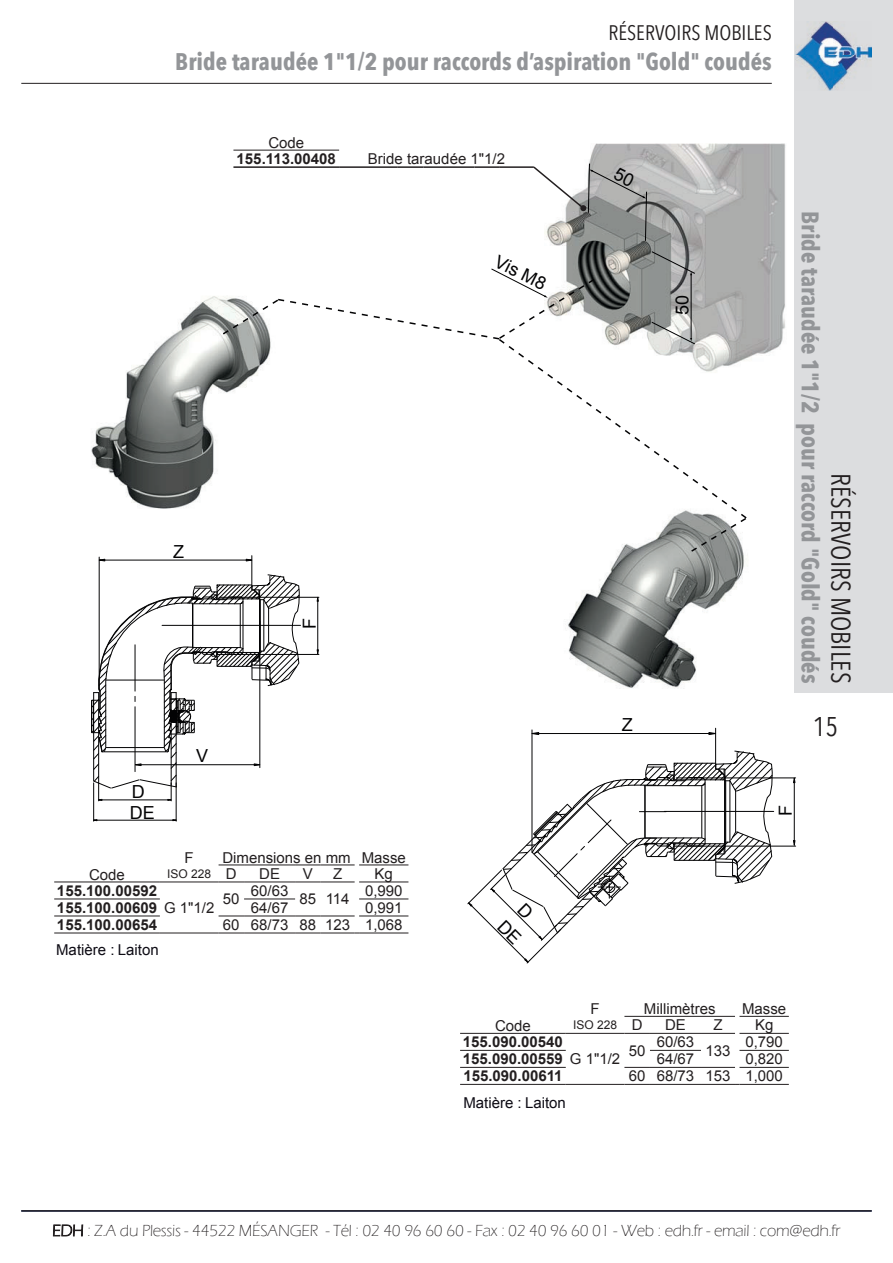
<style>
.page{position:relative;width:893px;height:1263px;background:#fff}
.page>*{position:absolute;margin:0;border:0;box-sizing:border-box;transform-origin:0 0}
.t1{font:27px "Avenir Next Condensed";color:#231f20}
.t2{font:700 24px "Avenir Next Condensed";color:#939598}
.t3{font:21px "Avenir Next Condensed";color:#231f20}
.t4{font:18px/20.2px "Arial";color:#030304}
.t5{font:300 16.5px "Eras ITC";letter-spacing:-.015em;color:#231f20}
.t6{font:15px "Arial";color:#231f20}
.t7{font:700 15px "Arial";color:#231f20}
.t8{font:15px "Arial";color:#0d0b14}
.t9{font:12px "Arial";color:#231f20}
.s1{font-size:15px}
</style>
<div class="page">
<div style="left:794px;top:0;width:99px;height:692px;background:#dcdddf"></div>
<hr style="left:21px;top:1210px;width:851px;height:1px;background:#231f20">
<svg style="left:53px;top:1210px;width:31px;height:27px"></svg>
<hr style="left:21px;top:83px;width:751px;height:1px;background:#231f20">
<img style="left:796px;top:21px;width:76px;height:70px">
<img style="left:550px;top:143px;width:236px;height:207px">
<hr style="left:676px;top:778px;width:120px;height:1px;background:#030304">
<hr style="left:673px;top:846px;width:123px;height:1px;background:#030304">
<hr style="left:794px;top:781px;width:1px;height:61px;background:#030304">
<hr style="left:664px;top:811px;width:110px;height:1px;background:#030304">
<hr style="left:54px;top:881px;width:106px;height:1px;background:#231f20">
<hr style="left:54px;top:898px;width:106px;height:1px;background:#231f20">
<hr style="left:54px;top:915px;width:106px;height:1px;background:#231f20">
<hr style="left:54px;top:933px;width:106px;height:1px;background:#231f20">
<svg style="left:624px;top:1016px;width:26px;height:1px"></svg>
<hr style="left:650px;top:1016px;width:51px;height:1px;background:#231f20">
<hr style="left:701px;top:1016px;width:34px;height:1px;background:#231f20">
<hr style="left:739px;top:1016px;width:50px;height:1px;background:#231f20">
<hr style="left:460px;top:1033px;width:106px;height:1px;background:#231f20">
<hr style="left:566px;top:1033px;width:58px;height:1px;background:#231f20">
<svg style="left:624px;top:1033px;width:26px;height:1px"></svg>
<hr style="left:650px;top:1033px;width:51px;height:1px;background:#231f20">
<hr style="left:701px;top:1033px;width:34px;height:1px;background:#231f20">
<hr style="left:739px;top:1033px;width:50px;height:1px;background:#231f20">
<hr style="left:460px;top:1050px;width:106px;height:1px;background:#231f20">
<hr style="left:650px;top:1050px;width:51px;height:1px;background:#231f20">
<hr style="left:739px;top:1050px;width:50px;height:1px;background:#231f20">
<hr style="left:460px;top:1067px;width:106px;height:1px;background:#231f20">
<svg style="left:624px;top:1067px;width:26px;height:1px"></svg>
<hr style="left:650px;top:1067px;width:51px;height:1px;background:#231f20">
<hr style="left:701px;top:1067px;width:34px;height:1px;background:#231f20">
<hr style="left:739px;top:1067px;width:50px;height:1px;background:#231f20">
<hr style="left:460px;top:1084px;width:106px;height:1px;background:#231f20">
<hr style="left:566px;top:1084px;width:58px;height:1px;background:#231f20">
<svg style="left:624px;top:1084px;width:26px;height:1px"></svg>
<hr style="left:650px;top:1084px;width:51px;height:1px;background:#231f20">
<hr style="left:701px;top:1084px;width:34px;height:1px;background:#231f20">
<hr style="left:739px;top:1084px;width:50px;height:1px;background:#231f20">
<hr style="left:233px;top:150px;width:106px;height:1px;background:#231f20">
<hr style="left:233px;top:166px;width:106px;height:2px;background:#231f20">
<hr style="left:339px;top:166px;width:59px;height:2px;background:#231f20">
<hr style="left:398px;top:166px;width:25px;height:2px;background:#231f20">
<hr style="left:423px;top:166px;width:51px;height:2px;background:#231f20">
<hr style="left:474px;top:166px;width:26px;height:2px;background:#231f20">
<hr style="left:500px;top:166px;width:34px;height:2px;background:#231f20">
<svg style="left:91px;top:251px;width:682px;height:712px"></svg>
<svg style="left:532px;top:163px;width:115px;height:78px"></svg>
<h3 class="t3" style="left:608px;top:14px;width:165px">RÉSERVOIRS MOBILES</h3>
<h2 class="t2" style="left:175px;top:47px;width:598px">Bride taraudée 1"1/2 pour raccords d’aspiration "Gold" coudés</h2>
<p class="t6" style="left:268px;top:133px;width:37px">Code</p>
<p class="t7" style="left:237px;top:149px;width:101px">155.113.00408</p>
<p class="t6" style="left:368px;top:149px;width:139px">Bride taraudée 1"1/2</p>
<p class="t4" style="left:501px;top:251px;width:57px;rotate:27deg">Vis M8</p>
<p class="t4" style="left:173px;top:541px;width:12px">Z</p>
<p class="t4" style="left:299px;top:629px;width:12px;rotate:-90deg">F</p>
<p class="t4" style="left:130px;top:782px;width:27px">D<br>DE</p>
<p class="t6" style="left:89px;top:865px;width:37px">Code</p>
<p class="t4" style="left:196px;top:746px;width:14px">V</p>
<p class="t6" style="left:185px;top:848px;width:11px">F</p>
<p class="t6" style="left:222px;top:848px;width:185px">Dimensions en mm Masse</p>
<p class="t9" style="left:167px;top:866px;width:71px">ISO 228 <span class="s1">D</span></p>
<p class="t6" style="left:259px;top:864px;width:22px">DE</p>
<p class="t6" style="left:303px;top:864px;width:12px">V</p>
<p class="t6" style="left:333px;top:864px;width:11px">Z</p>
<p class="t6" style="left:375px;top:864px;width:20px">Kg</p>
<p class="t6" style="left:251px;top:881px;width:39px">60/63</p>
<p class="t7" style="left:57px;top:881px;width:102px">155.100.00592</p>
<p class="t6" style="left:365px;top:881px;width:39px">0,990</p>
<p class="t6" style="left:223px;top:889px;width:18px">50</p>
<p class="t6" style="left:299px;top:889px;width:52px">85 114</p>
<p class="t7" style="left:57px;top:898px;width:102px">155.100.00609</p>
<p class="t6" style="left:251px;top:898px;width:39px">64/67</p>
<p class="t6" style="left:365px;top:898px;width:39px">0,991</p>
<p class="t7" style="left:57px;top:915px;width:102px">155.100.00654</p>
<p class="t6" style="left:223px;top:915px;width:181px">60 68/73 88 123 1,068</p>
<p class="t6" style="left:164px;top:898px;width:52px">G 1"1/2</p>
<p class="t8" style="left:56px;top:940px;width:104px">Matière : Laiton</p>
<p class="t6" style="left:495px;top:1016px;width:37px">Code</p>
<p class="t4" style="left:672px;top:315px;width:22px;rotate:-90deg">50</p>
<p class="t4" style="left:622px;top:714px;width:12px">Z</p>
<h2 class="t2" style="left:825px;top:211px;width:473px;rotate:90deg">Bride taraudée 1"1/2 pour raccord "Gold" coudés</h2>
<h1 class="t1" style="left:864px;top:473px;width:212px;rotate:90deg">RÉSERVOIRS MOBILES</h1>
<h1 class="t1" style="left:813px;top:703px;width:27px">15</h1>
<p class="t4" style="left:776px;top:816px;width:12px;rotate:-90deg">F</p>
<p class="t6" style="left:590px;top:999px;width:11px">F</p>
<p class="t6" style="left:644px;top:999px;width:73px">Millimètres</p>
<p class="t6" style="left:742px;top:999px;width:46px">Masse</p>
<p class="t9" style="left:573px;top:1017px;width:71px">ISO 228 <span class="s1">D</span></p>
<p class="t6" style="left:665px;top:1015px;width:22px">DE</p>
<p class="t6" style="left:713px;top:1015px;width:11px">Z</p>
<p class="t6" style="left:755px;top:1015px;width:20px">Kg</p>
<p class="t6" style="left:657px;top:1032px;width:39px">60/63</p>
<p class="t7" style="left:463px;top:1032px;width:102px">155.090.00540</p>
<p class="t6" style="left:745px;top:1032px;width:39px">0,790</p>
<p class="t6" style="left:629px;top:1041px;width:18px">50</p>
<p class="t6" style="left:705px;top:1041px;width:27px">133</p>
<p class="t7" style="left:463px;top:1049px;width:102px">155.090.00559</p>
<p class="t6" style="left:657px;top:1049px;width:39px">64/67</p>
<p class="t6" style="left:745px;top:1049px;width:39px">0,820</p>
<p class="t7" style="left:463px;top:1066px;width:101px">155.090.00611</p>
<p class="t6" style="left:629px;top:1066px;width:156px">60 68/73 153 1,000</p>
<p class="t6" style="left:570px;top:1049px;width:52px">G 1"1/2</p>
<p class="t8" style="left:463px;top:1092px;width:104px">Matière : Laiton</p>
<p class="t5" style="left:52px;top:1221px;width:790px">EDH : Z.A du Plessis - 44522 MÉSANGER - Tél : 02 40 96 60 60 - Fax : 02 40 96 60 01 - Web : edh.fr - email : com@edh.fr</p>
</div>
